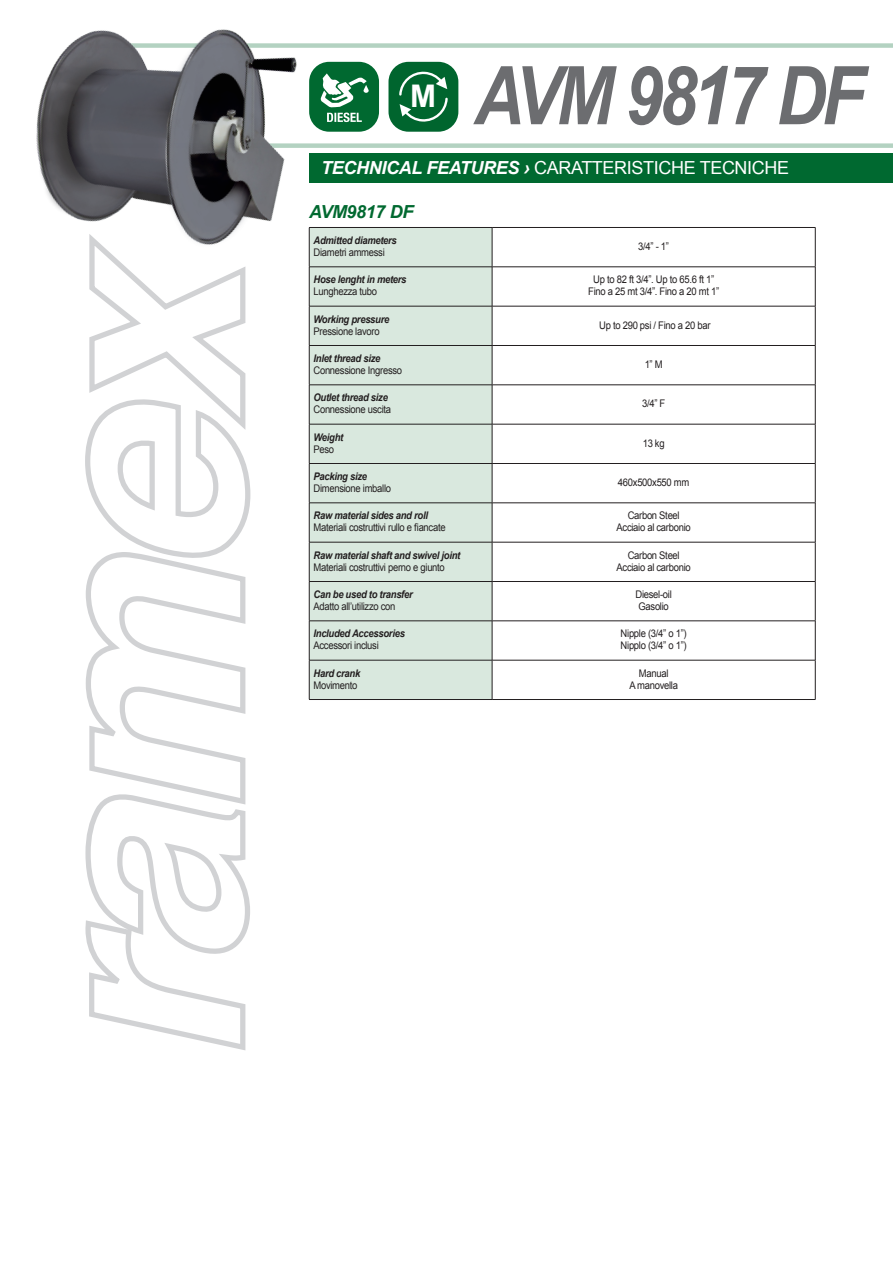
<style>
.page{position:relative;width:893px;height:1263px;background:#fff}
.page>*{position:absolute;margin:0;border:0;box-sizing:border-box;transform-origin:0 0}
.t1{font:italic 700 81px "Arial";letter-spacing:-.06em;color:#6c6d70;scale:.85 1}
.t2{font:700 31.2px "Arial";color:#fff}
.t3{font:18px "Arial";letter-spacing:-.02em;color:#fff}
.t4{font:italic 700 18px "Arial";letter-spacing:-.02em;color:#006930}
.t5{font:10.5px/12px "Arial";letter-spacing:-.03em;color:#231f20;text-align:center;scale:.9 1}
.t6{font:italic 700 10.5px "Arial";letter-spacing:-.03em;color:#231f20;scale:.9 1}
.s1{font-weight:700;font-style:italic}
</style>
<div class="page">
<svg style="left:85px;top:335px;width:166px;height:715px"></svg>
<div style="left:309px;top:153px;width:584px;height:30px;background:#006930"></div>
<div style="left:310px;top:228px;width:182px;height:471px;background:#d9e8de"></div>
<hr style="left:309px;top:227px;width:183px;height:1px;background:#231f20">
<hr style="left:492px;top:227px;width:323px;height:1px;background:#231f20">
<hr style="left:492px;top:228px;width:1px;height:39px;background:#231f20">
<hr style="left:815px;top:228px;width:1px;height:39px;background:#231f20">
<hr style="left:309px;top:267px;width:183px;height:1px;background:#231f20">
<hr style="left:492px;top:267px;width:323px;height:1px;background:#231f20">
<hr style="left:492px;top:267px;width:1px;height:39px;background:#231f20">
<hr style="left:815px;top:267px;width:1px;height:39px;background:#231f20">
<hr style="left:309px;top:306px;width:183px;height:1px;background:#231f20">
<hr style="left:309px;top:306px;width:1px;height:39px;background:#231f20">
<hr style="left:492px;top:306px;width:323px;height:1px;background:#231f20">
<hr style="left:492px;top:306px;width:1px;height:39px;background:#231f20">
<hr style="left:815px;top:306px;width:1px;height:39px;background:#231f20">
<hr style="left:309px;top:345px;width:183px;height:1px;background:#231f20">
<hr style="left:309px;top:346px;width:1px;height:39px;background:#231f20">
<hr style="left:492px;top:345px;width:323px;height:1px;background:#231f20">
<hr style="left:492px;top:346px;width:1px;height:39px;background:#231f20">
<hr style="left:815px;top:346px;width:1px;height:39px;background:#231f20">
<hr style="left:309px;top:385px;width:183px;height:1px;background:#231f20">
<hr style="left:309px;top:385px;width:1px;height:39px;background:#231f20">
<hr style="left:492px;top:385px;width:323px;height:1px;background:#231f20">
<hr style="left:492px;top:385px;width:1px;height:39px;background:#231f20">
<hr style="left:815px;top:385px;width:1px;height:39px;background:#231f20">
<hr style="left:309px;top:424px;width:183px;height:1px;background:#231f20">
<hr style="left:309px;top:424px;width:1px;height:39px;background:#231f20">
<hr style="left:492px;top:424px;width:323px;height:1px;background:#231f20">
<hr style="left:492px;top:424px;width:1px;height:39px;background:#231f20">
<hr style="left:815px;top:424px;width:1px;height:39px;background:#231f20">
<hr style="left:309px;top:463px;width:183px;height:1px;background:#231f20">
<hr style="left:309px;top:464px;width:1px;height:39px;background:#231f20">
<hr style="left:492px;top:463px;width:323px;height:1px;background:#231f20">
<hr style="left:492px;top:464px;width:1px;height:39px;background:#231f20">
<hr style="left:815px;top:464px;width:1px;height:39px;background:#231f20">
<hr style="left:309px;top:503px;width:183px;height:1px;background:#231f20">
<hr style="left:309px;top:503px;width:1px;height:39px;background:#231f20">
<hr style="left:492px;top:503px;width:323px;height:1px;background:#231f20">
<hr style="left:492px;top:503px;width:1px;height:39px;background:#231f20">
<hr style="left:815px;top:503px;width:1px;height:39px;background:#231f20">
<hr style="left:309px;top:542px;width:183px;height:1px;background:#231f20">
<hr style="left:309px;top:542px;width:1px;height:39px;background:#231f20">
<hr style="left:492px;top:542px;width:323px;height:1px;background:#231f20">
<hr style="left:492px;top:542px;width:1px;height:39px;background:#231f20">
<hr style="left:815px;top:542px;width:1px;height:39px;background:#231f20">
<hr style="left:309px;top:581px;width:183px;height:1px;background:#231f20">
<hr style="left:309px;top:582px;width:1px;height:39px;background:#231f20">
<hr style="left:492px;top:581px;width:323px;height:1px;background:#231f20">
<hr style="left:492px;top:582px;width:1px;height:39px;background:#231f20">
<hr style="left:815px;top:582px;width:1px;height:39px;background:#231f20">
<hr style="left:309px;top:621px;width:183px;height:1px;background:#231f20">
<hr style="left:309px;top:621px;width:1px;height:39px;background:#231f20">
<hr style="left:492px;top:621px;width:323px;height:1px;background:#231f20">
<hr style="left:492px;top:621px;width:1px;height:39px;background:#231f20">
<hr style="left:815px;top:621px;width:1px;height:39px;background:#231f20">
<hr style="left:309px;top:660px;width:183px;height:1px;background:#231f20">
<hr style="left:309px;top:660px;width:1px;height:39px;background:#231f20">
<hr style="left:492px;top:660px;width:323px;height:1px;background:#231f20">
<hr style="left:492px;top:660px;width:1px;height:39px;background:#231f20">
<hr style="left:815px;top:660px;width:1px;height:39px;background:#231f20">
<hr style="left:309px;top:699px;width:183px;height:1px;background:#231f20">
<hr style="left:492px;top:699px;width:323px;height:1px;background:#231f20">
<svg style="left:385px;top:43px;width:508px;height:105px"></svg>
<div style="left:388px;top:62px;width:70px;height:70px;background:#00652e;border-radius:20px"></div>
<svg style="left:399px;top:71px;width:49px;height:51px"></svg>
<img style="left:36px;top:29px;width:349px;height:306px">
<h2 class="t2" style="left:410px;top:76px;width:27px">M</h2>
<h1 class="t1" style="left:474px;top:43px;width:460px">AVM 9817 DF</h1>
<h3 class="t3" style="left:321px;top:156px;width:469px"><span class="s1">TECHNICAL FEATURES ›</span> CARATTERISTICHE TECNICHE</h3>
<h3 class="t4" style="left:309px;top:200px;width:106px">AVM9817 DF</h3>
<p class="t6" style="left:313px;top:233px;width:94px">Admitted diameters</p>
<p class="t5" style="left:313px;top:246px;width:81px">Diametri ammessi</p>
<p class="t5" style="left:638px;top:240px;width:36px">3/4” - 1”</p>
<p class="t6" style="left:313px;top:273px;width:105px">Hose lenght in meters</p>
<p class="t5" style="left:313px;top:286px;width:72px">Lunghezza tubo</p>
<p class="t5" style="left:588px;top:274px;width:147px">Up to 82 ft 3/4”. Up to 65.6 ft 1”<br>Fino a 25 mt 3/4”. Fino a 20 mt 1”</p>
<p class="t6" style="left:313px;top:312px;width:86px">Working pressure</p>
<p class="t5" style="left:313px;top:325px;width:75px">Pressione lavoro</p>
<p class="t5" style="left:599px;top:319px;width:125px">Up to 290 psi / Fino a 20 bar</p>
<p class="t6" style="left:313px;top:351px;width:76px">Inlet thread size</p>
<p class="t5" style="left:313px;top:364px;width:100px">Connessione Ingresso</p>
<p class="t5" style="left:645px;top:358px;width:22px">1” M</p>
<p class="t6" style="left:313px;top:391px;width:84px">Outlet thread size</p>
<p class="t5" style="left:313px;top:404px;width:88px">Connessione uscita</p>
<p class="t5" style="left:642px;top:398px;width:27px">3/4” F</p>
<p class="t6" style="left:313px;top:430px;width:35px">Weight</p>
<p class="t5" style="left:313px;top:443px;width:24px">Peso</p>
<p class="t5" style="left:643px;top:437px;width:26px">13 kg</p>
<p class="t6" style="left:313px;top:469px;width:61px">Packing size</p>
<p class="t5" style="left:313px;top:482px;width:88px">Dimensione imballo</p>
<p class="t5" style="left:618px;top:476px;width:81px">460x500x550 mm</p>
<p class="t6" style="left:313px;top:509px;width:129px">Raw material sides and roll</p>
<p class="t5" style="left:313px;top:522px;width:148px">Materiali costruttivi rullo e fiancate</p>
<p class="t5" style="left:617px;top:510px;width:84px">Carbon Steel<br>Acciaio al carbonio</p>
<p class="t6" style="left:313px;top:548px;width:165px">Raw material shaft and swivel joint</p>
<p class="t5" style="left:313px;top:561px;width:147px">Materiali costruttivi perno e giunto</p>
<p class="t5" style="left:617px;top:549px;width:84px">Carbon Steel<br>Acciaio al carbonio</p>
<p class="t6" style="left:313px;top:587px;width:112px">Can be used to transfer</p>
<p class="t5" style="left:313px;top:600px;width:93px">Adatto all’utilizzo con</p>
<p class="t5" style="left:635px;top:588px;width:42px;text-align:left">Diesel-oil<br>Gasolio</p>
<p class="t6" style="left:313px;top:627px;width:103px">Included Accessories</p>
<p class="t5" style="left:313px;top:640px;width:74px">Accessori inclusi</p>
<p class="t5" style="left:621px;top:628px;width:75px;text-align:left">Nipple (3/4” o 1”)<br>Nipplo (3/4” o 1”)</p>
<p class="t6" style="left:313px;top:666px;width:54px">Hard crank</p>
<p class="t5" style="left:313px;top:679px;width:50px">Movimento</p>
<p class="t5" style="left:629px;top:667px;width:56px">Manual<br>A manovella</p>
</div>
